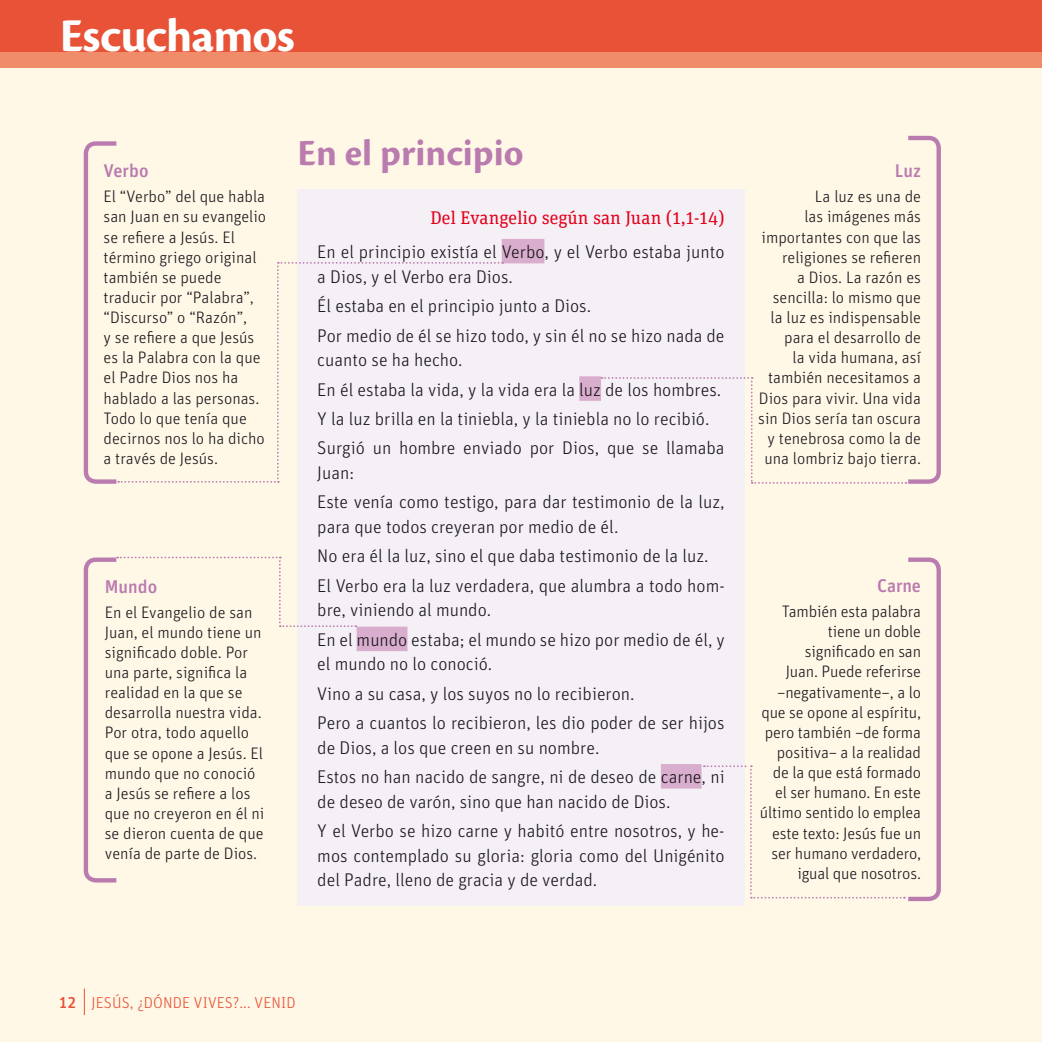
<style>
.page{position:relative;width:1042px;height:1042px;background:#fff}
.page>*{position:absolute;margin:0;border:0;box-sizing:border-box;transform-origin:0 0}
.t1{font:700 49px "Cronos Pro";letter-spacing:-.02em;color:#fff}
.t2{font:700 38.5px "Cronos Pro";color:#ba7caf}
.t3{font:300 18.38px/29.4px "Unit Pro";color:#1a171c}
.t4{font:18.38px "Unit Slab OT";color:#e2001a}
.t5{font:500 18.38px "Unit OT";color:#ba7caf}
.t6{font:300 16.62px/20.1px "Unit OT";color:#1a171c}
.t7{font:300 15.75px "Unit Pro";letter-spacing:.01em;color:#e85236}
.s1{font-weight:500}
</style>
<div class="page">
<div style="left:0;top:60px;width:1042px;height:982px;background:#fff8e7"></div>
<div style="left:0;top:39px;width:1042px;height:29px;background:#f08c6a"></div>
<div style="left:0;top:0;width:1042px;height:52px;background:#e85236"></div>
<div style="left:297px;top:189px;width:447px;height:717px;background:#f5eff6"></div>
<div style="left:502px;top:239px;width:42px;height:24px;background:#d9adcd"></div>
<div style="left:579px;top:376px;width:22px;height:25px;background:#d9adcd"></div>
<div style="left:357px;top:626px;width:50px;height:25px;background:#d9adcd"></div>
<div style="left:661px;top:764px;width:40px;height:24px;background:#d9adcd"></div>
<svg style="left:83px;top:141px;width:420px;height:343px"></svg>
<svg style="left:84px;top:988px;width:1px;height:27px"></svg>
<svg style="left:601px;top:135px;width:340px;height:351px"></svg>
<svg style="left:704px;top:555px;width:237px;height:348px"></svg>
<svg style="left:83px;top:556px;width:273px;height:327px"></svg>
<h1 class="t1" style="left:60px;top:17px;width:236px">Escuchamos</h1>
<p class="t5" style="left:104px;top:160px;width:47px">Verbo</p>
<p class="t6" style="left:104px;top:188px;width:164px">El “Verbo” del que habla san Juan en su evangelio se refiere a Jesús. El término griego original también se puede traducir por “Palabra”, “Discurso” o “Razón”,<br>y se refiere a que Jesús es la Palabra con la que el Padre Dios nos ha hablado a las personas.<br>Todo lo que tenía que decirnos nos lo ha dicho a través de Jesús.</p>
<p class="t5" style="left:105px;top:575px;width:54px">Mundo</p>
<p class="t6" style="left:105px;top:603px;width:161px">En el Evangelio de san<br>Juan, el mundo tiene un significado doble. Por una parte, significa la realidad en la que se desarrolla nuestra vida.<br>Por otra, todo aquello que se opone a Jesús. El mundo que no conoció a Jesús se refiere a los que no creyeron en él ni se dieron cuenta de que venía de parte de Dios.</p>
<h2 class="t2" style="left:297px;top:138px;width:227px">En el principio</h2>
<p class="t4" style="left:430px;top:207px;width:296px">Del Evangelio según san Juan (1,1-14)</p>
<p class="t3" style="left:317px;top:241px;width:409px;line-height:24.5px">En el principio existía el Verbo, y el Verbo estaba junto a Dios, y el Verbo era Dios.</p>
<p class="t3" style="left:317px;top:293px;width:409px">Él estaba en el principio junto a Dios.<br>Por medio de él se hizo todo, y sin él no se hizo nada de</p>
<p class="t3" style="left:317px;top:347px;width:409px">cuanto se ha hecho.<br>En él estaba la vida, y la vida era la luz de los hombres.<br>Y la luz brilla en la tiniebla, y la tiniebla no lo recibió.<br>Surgió un hombre enviado por Dios, que se llamaba</p>
<p class="t3" style="left:317px;top:459px;width:409px">Juan:<br>Este venía como testigo, para dar testimonio de la luz,</p>
<p class="t3" style="left:317px;top:513px;width:409px">para que todos creyeran por medio de él.<br>No era él la luz, sino el que daba testimonio de la luz.<br>El Verbo era la luz verdadera, que alumbra a todo hom-</p>
<p class="t3" style="left:317px;top:597px;width:409px">bre, viniendo al mundo.<br>En el mundo estaba; el mundo se hizo por medio de él, y</p>
<p class="t3" style="left:317px;top:651px;width:409px">el mundo no lo conoció.<br>Vino a su casa, y los suyos no lo recibieron.<br>Pero a cuantos lo recibieron, les dio poder de ser hijos</p>
<p class="t3" style="left:317px;top:734px;width:409px">de Dios, a los que creen en su nombre.<br>Estos no han nacido de sangre, ni de deseo de carne, ni</p>
<p class="t3" style="left:317px;top:788px;width:409px">de deseo de varón, sino que han nacido de Dios.<br>Y el Verbo se hizo carne y habitó entre nosotros, y he-</p>
<p class="t3" style="left:317px;top:845px;width:409px;line-height:24.5px">mos contemplado su gloria: gloria como del Unigénito del Padre, lleno de gracia y de verdad.</p>
<p class="t5" style="left:895px;top:160px;width:28px">Luz</p>
<p class="t6" style="left:758px;top:188px;width:164px;text-align:right">La luz es una de<br>las imágenes más importantes con que las religiones se refieren<br>a Dios. La razón es sencilla: lo mismo que la luz es indispensable para el desarrollo de<br>la vida humana, así también necesitamos a<br>Dios para vivir. Una vida sin Dios sería tan oscura y tenebrosa como la de una lombriz bajo tierra.</p>
<p class="t5" style="left:877px;top:575px;width:45px">Carne</p>
<p class="t6" style="left:760px;top:603px;width:163px;text-align:right">También esta palabra tiene un doble significado en san<br>Juan. Puede referirse –negativamente–, a lo que se opone al espíritu, pero también –de forma positiva– a la realidad de la que está formado el ser humano. En este último sentido lo emplea este texto: Jesús fue un ser humano verdadero, igual que nosotros.</p>
<p class="t7" style="left:59px;top:997px;width:238px"><span class="s1">12</span> JESÚS, ¿DÓNDE VIVES?... VENID</p>
</div>
